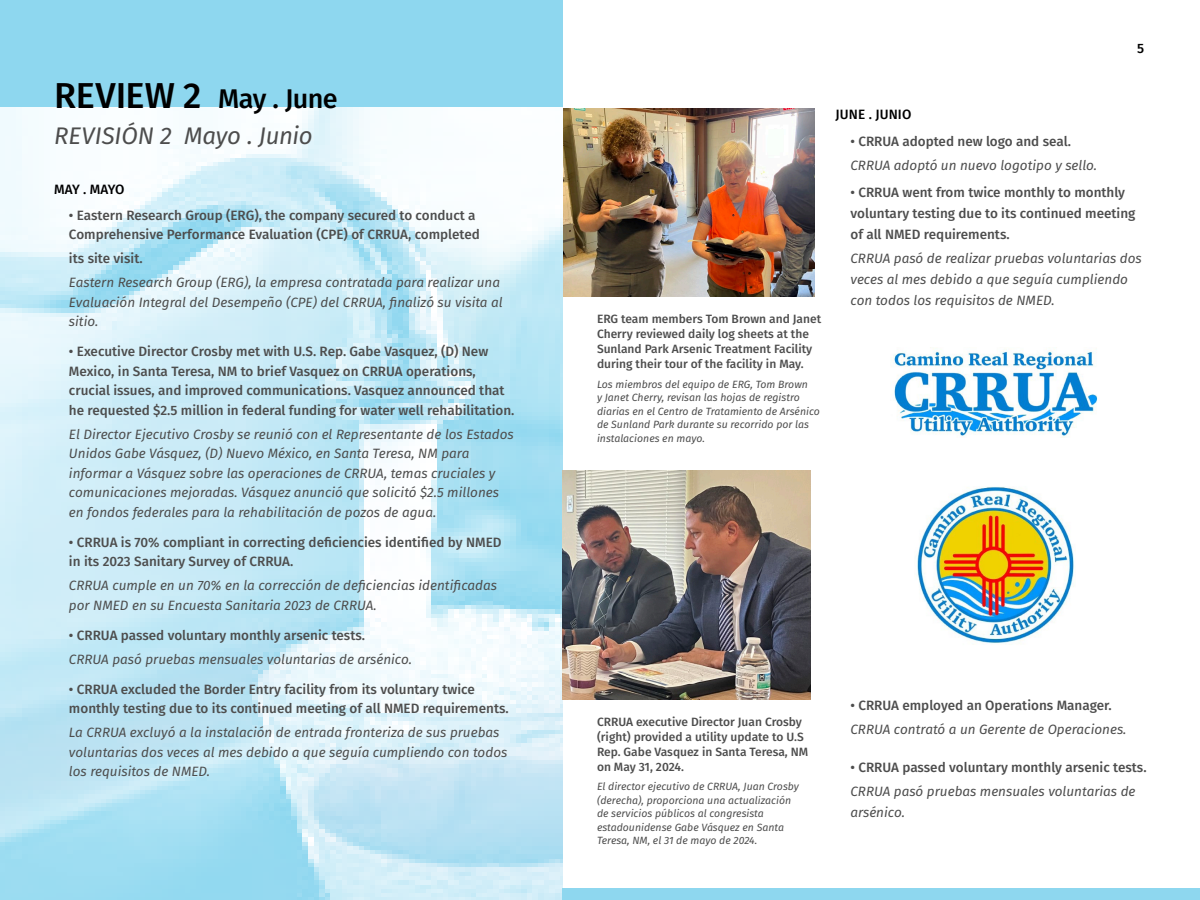
<style>
.page{position:relative;width:1200px;height:900px;background:#fff}
.page>*{position:absolute;margin:0;border:0;box-sizing:border-box;transform-origin:0 0}
.t1{font:500 27px "Fira Sans";letter-spacing:-.02em;color:#000}
.t2{font:italic 24px "Fira Sans";letter-spacing:-.005em;color:#4d4d4d}
.t3{font:italic 13.5px/19.5px "Fira Sans";color:#4d4d4d}
.t4{font:500 13.5px/19.5px "Fira Sans";color:#4d4d4d}
.t5{font:500 13.5px "Fira Sans";letter-spacing:.01em;color:#000}
.t6{font:500 12px/15px "Fira Sans";color:#4d4d4d}
.t7{font:italic 10.5px/13.5px "Fira Sans";color:#4d4d4d}
.s1{font-size:36px}
</style>
<div class="page">
<img style="left:563px;top:108px;width:251px;height:189px">
<div style="left:0;top:0;width:562px;height:900px;background:#8ed7ef"></div>
<img style="left:0;top:108px;width:563px;height:792px">
<div style="left:562px;top:888px;width:638px;height:12px;background:#8ed7ef"></div>
<img style="left:917px;top:487px;width:157px;height:158px">
<img style="left:891px;top:348px;width:207px;height:90px">
<img style="left:562px;top:471px;width:249px;height:228px">
<h1 class="t1" style="left:54px;top:77px;width:285px"><span class="s1">REVIEW 2</span> May . June</h1>
<h2 class="t2" style="left:54px;top:118px;width:260px">REVISIÓN 2 Mayo . Junio</h2>
<p class="t5" style="left:54px;top:179px;width:72px">MAY . MAYO</p>
<p class="t4" style="left:69px;top:204px;width:412px">• Eastern Research Group (ERG), the company secured to conduct a<br>Comprehensive Performance Evaluation (CPE) of CRRUA, completed</p>
<p class="t4" style="left:69px;top:248px;width:75px">its site visit.</p>
<p class="t3" style="left:69px;top:272px;width:435px">Eastern Research Group (ERG), la empresa contratada para realizar una<br>Evaluación Integral del Desempeño (CPE) del CRRUA, finalizó su visita al sitio.</p>
<p class="t4" style="left:69px;top:341px;width:447px">• Executive Director Crosby met with U.S. Rep. Gabe Vasquez, (D) New Mexico, in Santa Teresa, NM to brief Vasquez on CRRUA operations, crucial issues, and improved communications. Vasquez announced that he requested $2.5 million in federal funding for water well rehabilitation.</p>
<p class="t3" style="left:69px;top:424px;width:446px">El Director Ejecutivo Crosby se reunió con el Representante de los Estados Unidos Gabe Vásquez, (D) Nuevo México, en Santa Teresa, NM para informar a Vásquez sobre las operaciones de CRRUA, temas cruciales y comunicaciones mejoradas. Vásquez anunció que solicitó $2.5 millones en fondos federales para la rehabilitación de pozos de agua.</p>
<p class="t4" style="left:69px;top:531px;width:434px">• CRRUA is 70% compliant in correcting deficiencies identified by NMED in its 2023 Sanitary Survey of CRRUA.</p>
<p class="t3" style="left:69px;top:575px;width:430px">CRRUA cumple en un 70% en la corrección de deficiencias identificadas por NMED en su Encuesta Sanitaria 2023 de CRRUA.</p>
<p class="t4" style="left:69px;top:624px;width:298px">• CRRUA passed voluntary monthly arsenic tests.</p>
<p class="t3" style="left:69px;top:649px;width:345px">CRRUA pasó pruebas mensuales voluntarias de arsénico.</p>
<p class="t4" style="left:69px;top:678px;width:441px">• CRRUA excluded the Border Entry facility from its voluntary twice monthly testing due to its continued meeting of all NMED requirements.</p>
<p class="t3" style="left:69px;top:722px;width:440px">La CRRUA excluyó a la instalación de entrada fronteriza de sus pruebas voluntarias dos veces al mes debido a que seguía cumpliendo con todos los requisitos de NMED.</p>
<p class="t5" style="left:1137px;top:38px;width:9px">5</p>
<p class="t6" style="left:597px;top:311px;width:226px">ERG team members Tom Brown and Janet Cherry reviewed daily log sheets at the Sunland Park Arsenic Treatment Facility during their tour of the facility in May.</p>
<p class="t7" style="left:597px;top:377px;width:224px">Los miembros del equipo de ERG, Tom Brown<br>y Janet Cherry, revisan las hojas de registro diarias en el Centro de Tratamiento de Arsénico de Sunland Park durante su recorrido por las instalaciones en mayo.</p>
<p class="t5" style="left:836px;top:103px;width:77px">JUNE . JUNIO</p>
<p class="t4" style="left:850px;top:131px;width:222px">• CRRUA adopted new logo and seal.</p>
<p class="t3" style="left:850px;top:155px;width:248px">CRRUA adoptó un nuevo logotipo y sello.</p>
<p class="t4" style="left:850px;top:181px;width:287px;line-height:21px">• CRRUA went from twice monthly to monthly voluntary testing due to its continued meeting of all NMED requirements.</p>
<p class="t3" style="left:850px;top:248px;width:293px;line-height:21px">CRRUA pasó de realizar pruebas voluntarias dos veces al mes debido a que seguía cumpliendo con todos los requisitos de NMED.</p>
<p class="t6" style="left:597px;top:713px;width:213px">CRRUA executive Director Juan Crosby (right) provided a utility update to U.S<br>Rep. Gabe Vasquez in Santa Teresa, NM on May 31, 2024.</p>
<p class="t7" style="left:597px;top:779px;width:204px">El director ejecutivo de CRRUA, Juan Crosby (derecha), proporciona una actualización de servicios públicos al congresista estadounidense Gabe Vásquez en Santa Teresa, NM, el 31 de mayo de 2024.</p>
<p class="t4" style="left:850px;top:695px;width:263px">• CRRUA employed an Operations Manager.</p>
<p class="t3" style="left:850px;top:719px;width:278px">CRRUA contrató a un Gerente de Operaciones.</p>
<p class="t4" style="left:850px;top:756px;width:298px">• CRRUA passed voluntary monthly arsenic tests.</p>
<p class="t3" style="left:850px;top:780px;width:287px;line-height:21px">CRRUA pasó pruebas mensuales voluntarias de arsénico.</p>
</div>
